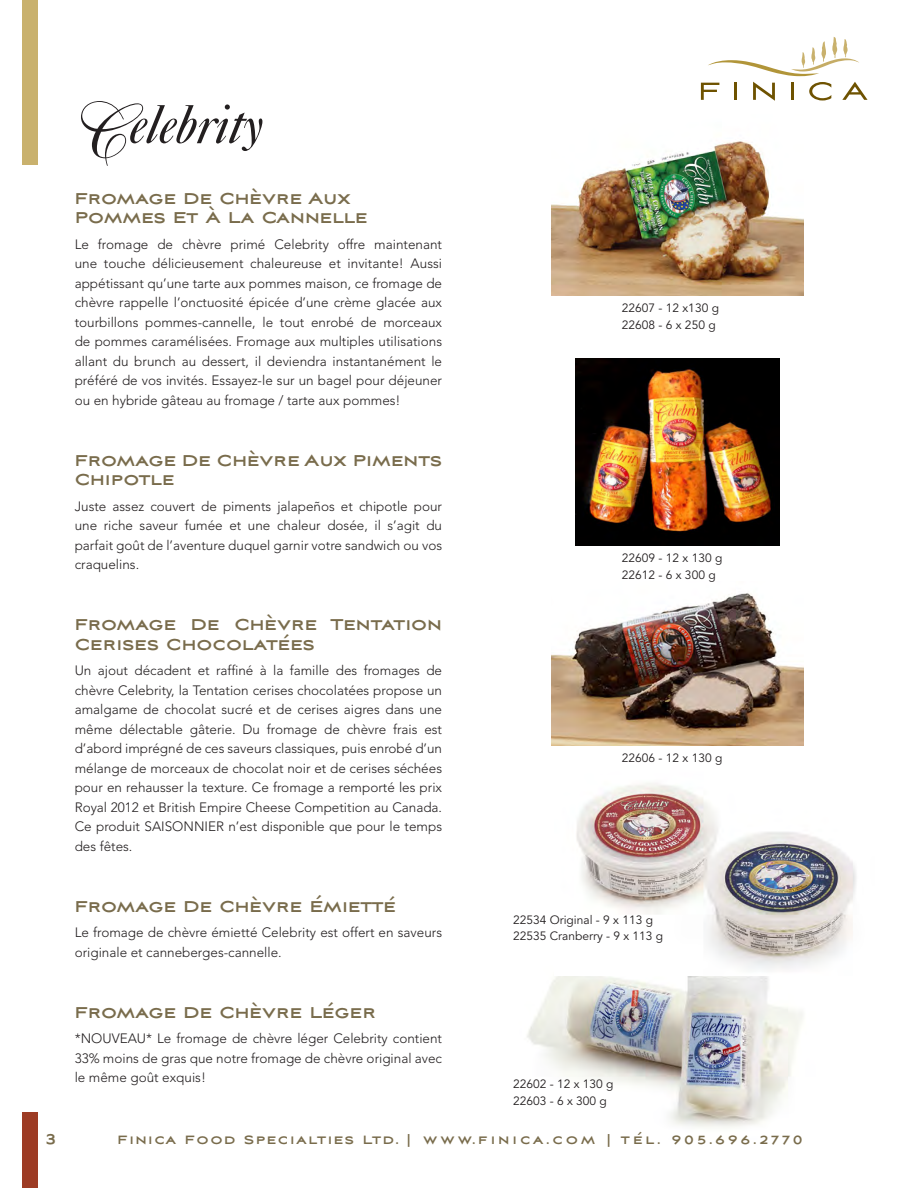
<style>
.page{position:relative;width:918px;height:1188px;background:#fff}
.page>*{position:absolute;margin:0;border:0;box-sizing:border-box;transform-origin:0 0}
.Product_Description{font:700 19.5px/19.5px "Aviano Sans";color:#796c4c}
.t1{font:700 18px "Aviano Sans";color:#796c4c}
.t2{font:700 15px "Aviano Sans";letter-spacing:.1em;color:#796c4c}
.Product_Description-2{font:300 13.5px/19.5px "Avenir LT Std";color:#231f20;text-align:justify}
.item_number{font:12px "Avenir LT Std";color:#231f20}
</style>
<div class="page">
<img style="left:527px;top:976px;width:276px;height:152px">
<img style="left:552px;top:141px;width:251px;height:155px">
<img style="left:576px;top:359px;width:203px;height:186px">
<img style="left:552px;top:593px;width:251px;height:152px">
<img style="left:576px;top:783px;width:280px;height:186px">
<svg style="left:701px;top:83px;width:18px;height:17px"></svg>
<hr style="left:734px;top:83px;width:3px;height:17px;background:#6e5200">
<svg style="left:753px;top:82px;width:22px;height:19px"></svg>
<hr style="left:791px;top:83px;width:3px;height:17px;background:#6e5200">
<svg style="left:809px;top:82px;width:22px;height:19px"></svg>
<svg style="left:842px;top:82px;width:26px;height:18px"></svg>
<svg style="left:708px;top:37px;width:151px;height:39px"></svg>
<div style="left:22px;top:0;width:16px;height:164px;background:#c9b16d"></div>
<div style="left:22px;top:1112px;width:16px;height:76px;background:#9d3b24"></div>
<svg style="left:81px;top:101px;width:181px;height:65px"></svg>
<p class="Product_Description" style="left:75px;top:188px;width:295px">Fromage De Chèvre Aux<br>Pommes Et À La Cannelle</p>
<p class="Product_Description-2" style="left:75px;top:234px;width:369px">Le fromage de chèvre primé Celebrity offre maintenant une touche délicieusement chaleureuse et invitante! Aussi appétissant qu’une tarte aux pommes maison, ce fromage de chèvre rappelle l’onctuosité épicée d’une crème glacée aux tourbillons pommes-cannelle, le tout enrobé de morceaux de pommes caramélisées. Fromage aux multiples utilisations allant du brunch au dessert, il deviendra instantanément le préféré de vos invités. Essayez-le sur un bagel pour déjeuner ou en hybride gâteau au fromage / tarte aux pommes!</p>
<p class="Product_Description" style="left:75px;top:450px;width:369px">Fromage De Chèvre Aux Piments<br>Chipotle</p>
<p class="Product_Description-2" style="left:75px;top:496px;width:369px">Juste assez couvert de piments jalapeños et chipotle pour une riche saveur fumée et une chaleur dosée, il s’agit du parfait goût de l’aventure duquel garnir votre sandwich ou vos craquelins.</p>
<p class="Product_Description" style="left:75px;top:615px;width:369px">Fromage De Chèvre Tentation<br>Cerises Chocolatées</p>
<p class="Product_Description-2" style="left:75px;top:661px;width:369px">Un ajout décadent et raffiné à la famille des fromages de chèvre Celebrity, la Tentation cerises chocolatées propose un amalgame de chocolat sucré et de cerises aigres dans une même délectable gâterie. Du fromage de chèvre frais est d’abord imprégné de ces saveurs classiques, puis enrobé d’un mélange de morceaux de chocolat noir et de cerises séchées pour en rehausser la texture. Ce fromage a remporté les prix Royal 2012 et British Empire Cheese Competition au Canada.<br>Ce produit SAISONNIER n’est disponible que pour le temps des fêtes.</p>
<p class="Product_Description" style="left:75px;top:896px;width:323px">Fromage De Chèvre Émietté</p>
<p class="Product_Description-2" style="left:75px;top:923px;width:369px">Le fromage de chèvre émietté Celebrity est offert en saveurs originale et canneberges-cannelle.</p>
<p class="Product_Description" style="left:75px;top:1002px;width:303px">Fromage De Chèvre Léger</p>
<p class="Product_Description-2" style="left:75px;top:1029px;width:369px">*NOUVEAU* Le fromage de chèvre léger Celebrity contient 33% moins de gras que notre fromage de chèvre original avec le même goût exquis!</p>
<p class="item_number" style="left:622px;top:301px;width:99px">22607 - 12 x130 g</p>
<p class="item_number" style="left:622px;top:318px;width:95px">22608 - 6 x 250 g</p>
<p class="item_number" style="left:622px;top:551px;width:102px">22609 - 12 x 130 g</p>
<p class="item_number" style="left:622px;top:568px;width:95px">22612 - 6 x 300 g</p>
<p class="item_number" style="left:622px;top:751px;width:102px">22606 - 12 x 130 g</p>
<p class="item_number" style="left:513px;top:913px;width:142px">22534 Original - 9 x 113 g</p>
<p class="item_number" style="left:513px;top:929px;width:152px">22535 Cranberry - 9 x 113 g</p>
<p class="item_number" style="left:513px;top:1077px;width:102px">22602 - 12 x 130 g</p>
<p class="item_number" style="left:513px;top:1094px;width:95px">22603 - 6 x 300 g</p>
<p class="t1" style="left:46px;top:1128px;width:12px">3</p>
<p class="t2" style="left:118px;top:1131px;width:687px">Finica Food Specialties Ltd. | www.finica.com | tél. 905.696.2770</p>
</div>
